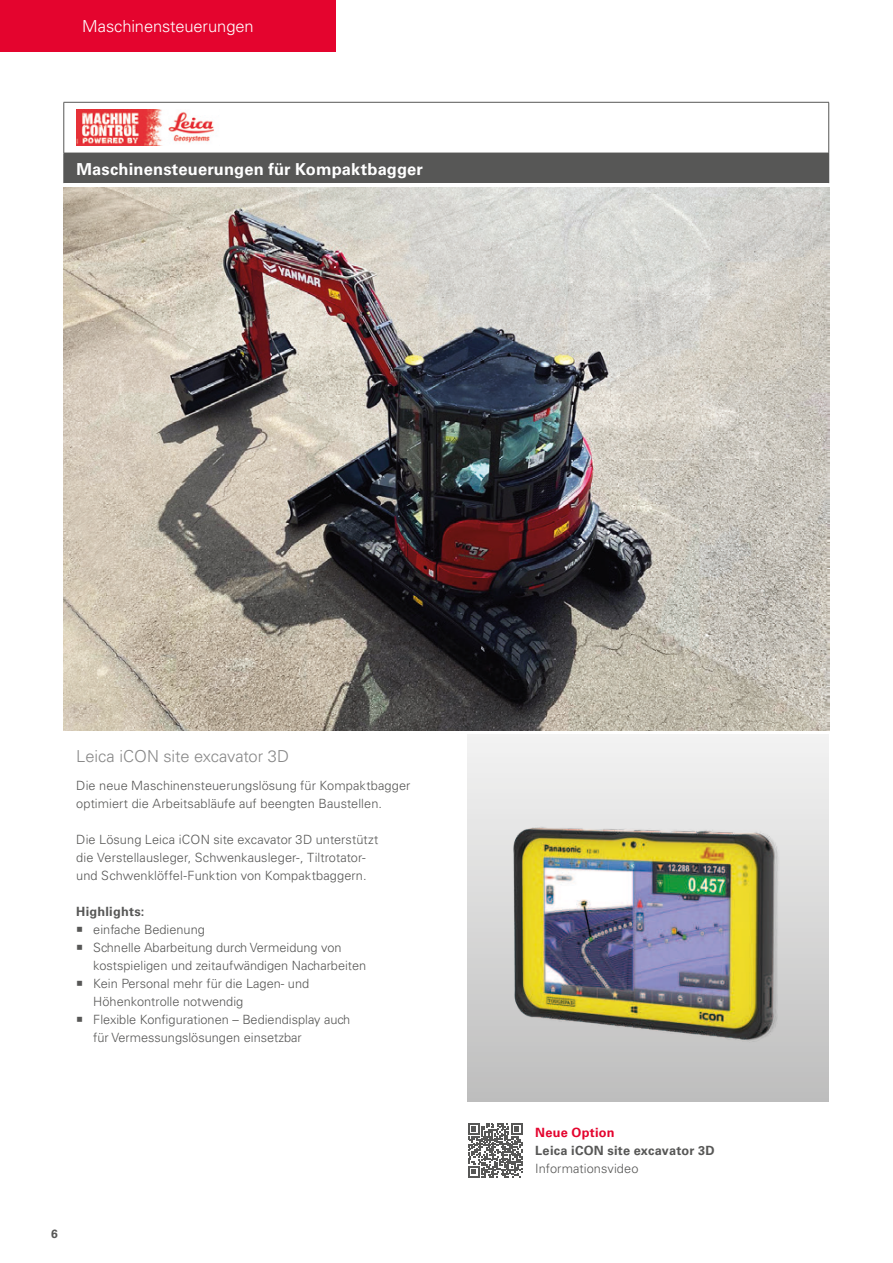
<style>
.page{position:relative;width:893px;height:1263px;background:#fff}
.page>*{position:absolute;margin:0;border:0;box-sizing:border-box;transform-origin:0 0}
.t1{font:700 16.5px "Univers LT Std";letter-spacing:.005em;color:#fff}
.t2{font:300 16.5px "Univers LT Std";letter-spacing:-.005em;color:#888}
.t3{font:300 16.5px "Univers LT Std";letter-spacing:-.005em;color:#fff}
.t4{font:300 12.75px/18px "Univers LT Std";color:#575756}
.t5{font:700 12.75px "Univers LT Std";letter-spacing:.02em;color:#575756}
.t6{font:700 12.75px "Univers LT Std";letter-spacing:.02em;color:#e4042e}
.t7{font:700 12px "Univers LT Std";color:#575756}
</style>
<div class="page">
<div style="left:0;top:0;width:336px;height:52px;background:#e4042e"></div>
<div style="left:467px;top:735px;width:362px;height:366px;background:linear-gradient(to bottom,#f3f3f3,#bebebe)"></div>
<div style="left:64px;top:153px;width:765px;height:30px;background:#575756"></div>
<hr style="left:64px;top:102px;width:765px;height:1px;background:#575756">
<hr style="left:64px;top:102px;width:1px;height:51px;background:#575756">
<hr style="left:828px;top:102px;width:1px;height:51px;background:#575756">
<img style="left:76px;top:110px;width:138px;height:35px">
<img style="left:467px;top:800px;width:356px;height:249px">
<img style="left:64px;top:187px;width:765px;height:543px">
<svg style="left:468px;top:1123px;width:54px;height:55px"></svg>
<p class="t3" style="left:82px;top:16px;width:173px">Maschinensteuerungen</p>
<p class="t1" style="left:77px;top:160px;width:348px">Maschinensteuerungen für Kompaktbagger</p>
<p class="t2" style="left:76px;top:746px;width:214px">Leica iCON site excavator 3D</p>
<p class="t4" style="left:76px;top:777px;width:336px">Die neue Maschinensteuerungslösung für Kompaktbagger optimiert die Arbeitsabläufe auf beengten Baustellen.</p>
<p class="t4" style="left:76px;top:831px;width:304px">Die Lösung Leica iCON site excavator 3D unterstützt die Verstellausleger, Schwenkausleger-, Tiltrotator&shy;und Schwenklöffel-Funktion von Kompaktbaggern.</p>
<p class="t5" style="left:76px;top:905px;width:70px">Highlights:</p>
<p class="t4" style="left:76px;top:921px;width:130px">○ einfache Bedienung</p>
<p class="t4" style="left:93px;top:939px;width:275px;text-indent:-17px">○ Schnelle Abarbeitung durch Vermeidung von kostspieligen und zeitaufwändigen Nacharbeiten</p>
<p class="t4" style="left:93px;top:975px;width:217px;text-indent:-17px">○ Kein Personal mehr für die Lagen- und<br>Höhenkontrolle notwendig</p>
<p class="t4" style="left:93px;top:1011px;width:258px;text-indent:-17px">○ Flexible Konfigurationen – Bediendisplay auch für Vermessungslösungen einsetzbar</p>
<p class="t7" style="left:51px;top:1227px;width:8px">6</p>
<p class="t6" style="left:535px;top:1125px;width:81px">Neue Option</p>
<p class="t5" style="left:535px;top:1143px;width:181px">Leica iCON site excavator 3D</p>
<p class="t4" style="left:535px;top:1159px;width:105px">Informationsvideo</p>
</div>
